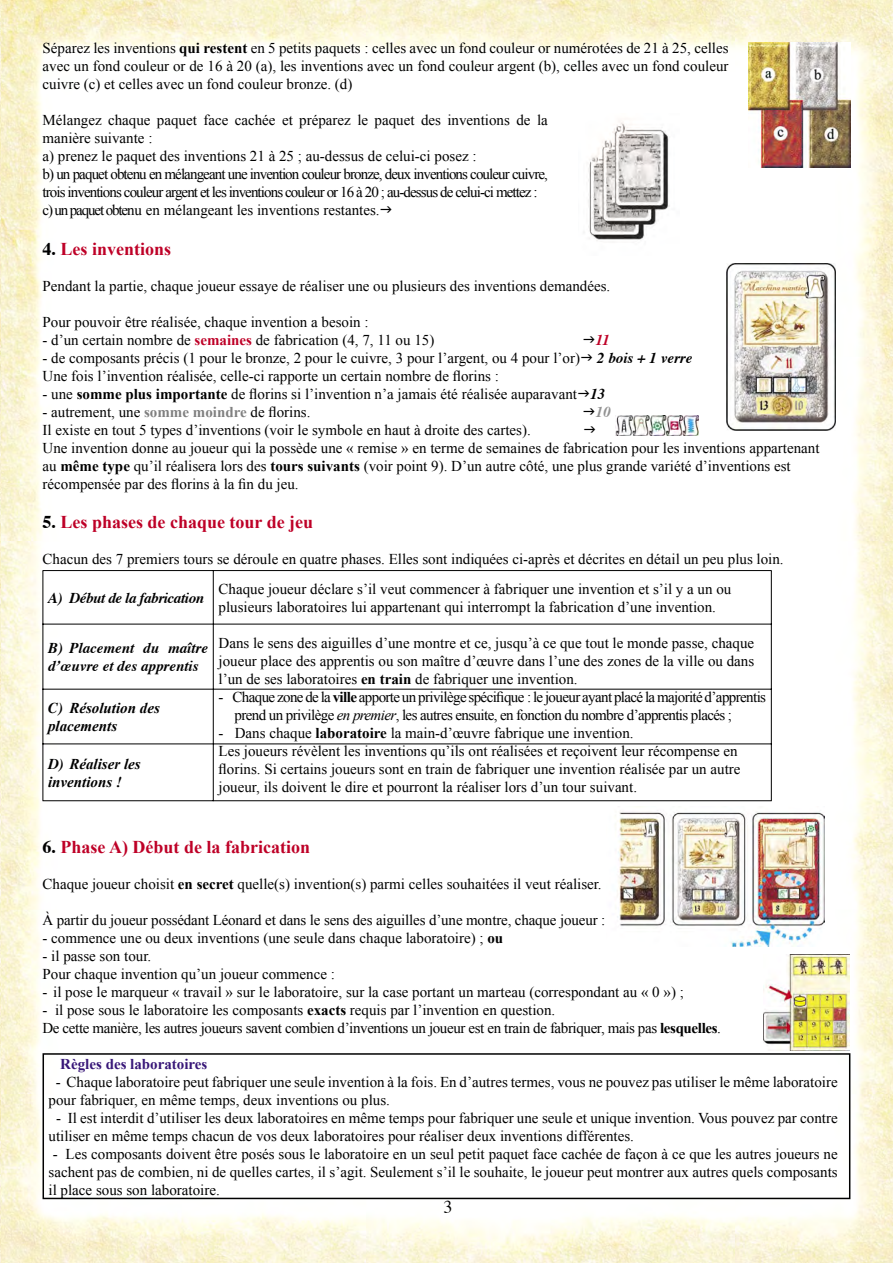
<style>
.page{position:relative;width:893px;height:1263px;background:#fff}
.page>*{position:absolute;margin:0;border:0;box-sizing:border-box;transform-origin:0 0}
.Normale{font:700 18px "Times New Roman";color:#be0027}
.t1{font:18px "Times";color:#000}
.Corpo_del_testo_2{font:15px/18px "Times New Roman";color:#000}
.Normale-2{font:15px "Times New Roman";color:#000}
.Corpo_del_testo_2-2{font:15px/18px "Times New Roman";letter-spacing:-.04em;color:#000}
.Corpo_del_testo_2-3{font:15px/18px "Times New Roman";letter-spacing:-.06em;color:#000}
.Corpo_del_testo_2-4{font:15px "Times New Roman";letter-spacing:-.025em;color:#000}
.WW-Corpo_del_testo_2{font:15px/18px "Times New Roman";color:#000}
.WW-Corpo_del_testo_3{font:15px "Times New Roman";color:#000}
.Titolo_4{font:italic 700 15px/18px "Times";color:#000}
.Normale-3{font:italic 700 15px/18px "Times New Roman";color:#000}
.Titolo_3{font:italic 700 15px/18px "Times New Roman";color:#000}
.Titolo_3-2{font:italic 700 15px "Times";letter-spacing:-.025em;color:#000}
.Titolo_7{font:700 15px "Times New Roman";color:#381778}
.Normale-4{font:italic 700 15px "Times";color:#be0027}
.Normale-5{font:italic 700 15px "Times";color:#939393}
.s1{font-weight:700}
.s2{font-family:"Times";color:#000}
.s3{font-weight:700;color:#be0027}
.s4{font-family:"Times";font-weight:700;font-style:italic}
.s5{font-weight:700;color:#808080}
.s6{font-family:"Times"}
.s7{font-style:italic}
</style>
<div class="page">
<img style="left:0;top:0;width:893px;height:1263px">
<hr style="left:43px;top:570px;width:170px;height:1px;background:#000">
<hr style="left:43px;top:571px;width:1px;height:53px;background:#000">
<hr style="left:214px;top:570px;width:558px;height:1px;background:#000">
<hr style="left:213px;top:570px;width:1px;height:54px;background:#000">
<hr style="left:771px;top:571px;width:1px;height:53px;background:#000">
<hr style="left:43px;top:624px;width:171px;height:1px;background:#000">
<hr style="left:43px;top:624px;width:1px;height:65px;background:#000">
<hr style="left:214px;top:624px;width:558px;height:1px;background:#000">
<hr style="left:213px;top:624px;width:1px;height:65px;background:#000">
<hr style="left:771px;top:624px;width:1px;height:65px;background:#000">
<hr style="left:43px;top:689px;width:171px;height:1px;background:#000">
<hr style="left:43px;top:689px;width:1px;height:54px;background:#000">
<hr style="left:214px;top:689px;width:558px;height:1px;background:#000">
<hr style="left:213px;top:689px;width:1px;height:54px;background:#000">
<hr style="left:771px;top:689px;width:1px;height:54px;background:#000">
<hr style="left:43px;top:743px;width:171px;height:1px;background:#000">
<hr style="left:43px;top:744px;width:1px;height:56px;background:#000">
<hr style="left:214px;top:743px;width:558px;height:1px;background:#000">
<hr style="left:213px;top:744px;width:1px;height:57px;background:#000">
<hr style="left:771px;top:744px;width:1px;height:56px;background:#000">
<hr style="left:43px;top:800px;width:170px;height:1px;background:#000">
<hr style="left:214px;top:800px;width:558px;height:1px;background:#000">
<div style="left:43px;top:1053px;width:807px;height:146px;border:2px solid #000"></div>
<img style="left:749px;top:43px;width:101px;height:125px">
<img style="left:727px;top:264px;width:108px;height:167px">
<img style="left:615px;top:415px;width:83px;height:20px">
<img style="left:606px;top:807px;width:218px;height:139px">
<img style="left:763px;top:954px;width:86px;height:96px">
<img style="left:579px;top:113px;width:101px;height:142px">
<svg style="left:381px;top:206px;width:11px;height:7px"></svg>
<svg style="left:584px;top:336px;width:11px;height:6px"></svg>
<svg style="left:581px;top:354px;width:11px;height:6px"></svg>
<svg style="left:578px;top:390px;width:11px;height:6px"></svg>
<svg style="left:584px;top:408px;width:11px;height:6px"></svg>
<svg style="left:584px;top:426px;width:11px;height:6px"></svg>
<p class="Corpo_del_testo_2" style="left:43px;top:39px;width:687px;text-align:justify">Séparez les inventions <span class="s1">qui restent</span> en 5 petits paquets : celles avec un fond couleur or numérotées de 21 à 25, celles avec un fond couleur or de 16 à 20 (a), les inventions avec un fond couleur argent (b), celles avec un fond couleur cuivre (c) et celles avec un fond couleur bronze. (d)</p>
<p class="WW-Corpo_del_testo_2" style="left:43px;top:111px;width:507px">Mélangez chaque paquet face cachée et préparez le paquet des inventions de la manière suivante :</p>
<p class="Corpo_del_testo_2" style="left:43px;top:147px;width:436px">a) prenez le paquet des inventions 21 à 25 ; au-dessus de celui-ci posez :</p>
<p class="Corpo_del_testo_2-3" style="left:43px;top:165px;width:507px">b) un paquet obtenu en mélangeant une invention couleur bronze, deux inventions couleur cuivre, trois inventions couleur argent et les inventions couleur or 16 à 20 ; au-dessus de celui-ci mettez :</p>
<p class="Corpo_del_testo_2" style="left:43px;top:201px;width:339px">c) un paquet obtenu en mélangeant les inventions restantes.</p>
<p class="Normale" style="left:43px;top:238px;width:130px"><span class="s2">4.</span> Les inventions</p>
<p class="Corpo_del_testo_2" style="left:43px;top:276px;width:569px">Pendant la partie, chaque joueur essaye de réaliser une ou plusieurs des inventions demandées.</p>
<p class="Corpo_del_testo_2" style="left:43px;top:312px;width:328px">Pour pouvoir être réalisée, chaque invention a besoin :</p>
<p class="Normale-2" style="left:43px;top:331px;width:393px">- d’un certain nombre de <span class="s3">semaines</span> de fabrication (4, 7, 11 ou 15)</p>
<p class="Normale-4" style="left:596px;top:325px;width:16px">11</p>
<p class="Normale-2" style="left:43px;top:349px;width:651px">- de composants précis (1 pour le bronze, 2 pour le cuivre, 3 pour l’argent, ou 4 pour l’or) <span class="s4">2 bois + 1 verre</span></p>
<p class="WW-Corpo_del_testo_3" style="left:43px;top:367px;width:458px">Une fois l’invention réalisée, celle-ci rapporte un certain nombre de florins :</p>
<p class="Normale-2" style="left:43px;top:385px;width:564px">- une <span class="s1">somme plus importante</span> de florins si l’invention n’a jamais été réalisée auparavant <span class="s4">13</span></p>
<p class="Normale-2" style="left:43px;top:403px;width:270px">- autrement, une <span class="s5">somme moindre</span> de florins.</p>
<p class="Normale-5" style="left:596px;top:397px;width:16px">10</p>
<p class="Normale-2" style="left:43px;top:421px;width:490px">Il existe en tout 5 types d’inventions (voir le symbole en haut à droite des cartes).</p>
<p class="Corpo_del_testo_2" style="left:43px;top:438px;width:778px">Une invention donne au joueur qui la possède une « remise » en terme de semaines de fabrication pour les inventions appartenant au <span class="s1">même type</span> qu’il réalisera lors des <span class="s1">tours suivants</span> (voir point 9). D’un autre côté, une plus grande variété d’inventions est récompensée par des florins à la fin du jeu.</p>
<p class="Normale" style="left:43px;top:512px;width:272px"><span class="s2">5.</span> Les phases de chaque tour de jeu</p>
<p class="Corpo_del_testo_2" style="left:43px;top:550px;width:743px">Chacun des 7 premiers tours se déroule en quatre phases. Elles sont indiquées ci-après et décrites en détail un peu plus loin.</p>
<p class="Titolo_3-2" style="left:48px;top:584px;width:157px">A) Début de la fabrication</p>
<p class="Corpo_del_testo_2" style="left:219px;top:580px;width:514px">Chaque joueur déclare s’il veut commencer à fabriquer une invention et s’il y a un ou plusieurs laboratoires lui appartenant qui interrompt la fabrication d’une invention.</p>
<p class="Titolo_4" style="left:48px;top:638px;width:161px">B) Placement du maître d’œuvre et des apprentis</p>
<p class="Corpo_del_testo_2" style="left:219px;top:634px;width:537px;text-align:justify">Dans le sens des aiguilles d’une montre et ce, jusqu’à ce que tout le monde passe, chaque joueur place des apprentis ou son maître d’œuvre dans l’une des zones de la ville ou dans l’un de ses laboratoires <span class="s1">en train</span> de fabriquer une invention.</p>
<p class="Normale-3" style="left:48px;top:699px;width:113px"><span class="s6">C)</span> Résolution des placements</p>
<p class="Corpo_del_testo_2-2" style="left:235px;top:688px;width:533px;text-indent:-16px">- Chaque zone de la <span class="s1">ville</span> apporte un privilège spécifique : le joueur ayant placé la majorité d’apprentis prend un privilège <span class="s7">en premier</span>, les autres ensuite, en fonction du nombre d’apprentis placés ;</p>
<p class="Corpo_del_testo_2" style="left:219px;top:724px;width:417px">- Dans chaque <span class="s1">laboratoire</span> la main-d’œuvre fabrique une invention.</p>
<p class="Titolo_3" style="left:48px;top:755px;width:94px"><span class="s6">D)</span> Réaliser les inventions !</p>
<p class="Corpo_del_testo_2" style="left:219px;top:742px;width:523px">Les joueurs révèlent les inventions qu’ils ont réalisées et reçoivent leur récompense en florins. Si certains joueurs sont en train de fabriquer une invention réalisée par un autre joueur, ils doivent le dire et pourront la réaliser lors d’un tour suivant.</p>
<p class="Normale" style="left:43px;top:836px;width:269px"><span class="s2">6.</span> Phase A) Début de la fabrication</p>
<p class="Normale-2" style="left:43px;top:875px;width:561px">Chaque joueur choisit <span class="s1">en secret</span> quelle(s) invention(s) parmi celles souhaitées il veut réaliser.</p>
<p class="Corpo_del_testo_2" style="left:43px;top:910px;width:564px">À partir du joueur possédant Léonard et dans le sens des aiguilles d’une montre, chaque joueur :</p>
<p class="Corpo_del_testo_2" style="left:43px;top:928px;width:462px">- commence une ou deux inventions (une seule dans chaque laboratoire) ; <span class="s1">ou</span></p>
<p class="Corpo_del_testo_2" style="left:43px;top:946px;width:110px">- il passe son tour.</p>
<p class="Corpo_del_testo_2" style="left:43px;top:964px;width:294px">Pour chaque invention qu’un joueur commence :</p>
<p class="Corpo_del_testo_2" style="left:43px;top:982px;width:643px">- il pose le marqueur « travail » sur le laboratoire, sur la case portant un marteau (correspondant au « 0 ») ;</p>
<p class="Corpo_del_testo_2" style="left:43px;top:1000px;width:514px">- il pose sous le laboratoire les composants <span class="s1">exacts</span> requis par l’invention en question.</p>
<p class="Corpo_del_testo_2-4" style="left:43px;top:1019px;width:680px">De cette manière, les autres joueurs savent combien d’inventions un joueur est en train de fabriquer, mais pas <span class="s1">lesquelles</span>.</p>
<p class="Titolo_7" style="left:60px;top:1055px;width:149px">Règles des laboratoires</p>
<p class="Corpo_del_testo_2" style="left:49px;top:1072px;width:791px;text-indent:7px">- Chaque laboratoire peut fabriquer une seule invention à la fois. En d’autres termes, vous ne pouvez pas utiliser le même laboratoire pour fabriquer, en même temps, deux inventions ou plus.</p>
<p class="Corpo_del_testo_2" style="left:49px;top:1108px;width:791px;text-indent:8px">- Il est interdit d’utiliser les deux laboratoires en même temps pour fabriquer une seule et unique invention. Vous pouvez par contre utiliser en même temps chacun de vos deux laboratoires pour réaliser deux inventions différentes.</p>
<p class="Corpo_del_testo_2" style="left:49px;top:1144px;width:791px;text-align:justify">- Les composants doivent être posés sous le laboratoire en un seul petit paquet face cachée de façon à ce que les autres joueurs ne sachent pas de combien, ni de quelles cartes, il s’agit. Seulement s’il le souhaite, le joueur peut montrer aux autres quels composants il place sous son laboratoire.</p>
<p class="t1" style="left:443px;top:1190px;width:10px">3</p>
</div>
